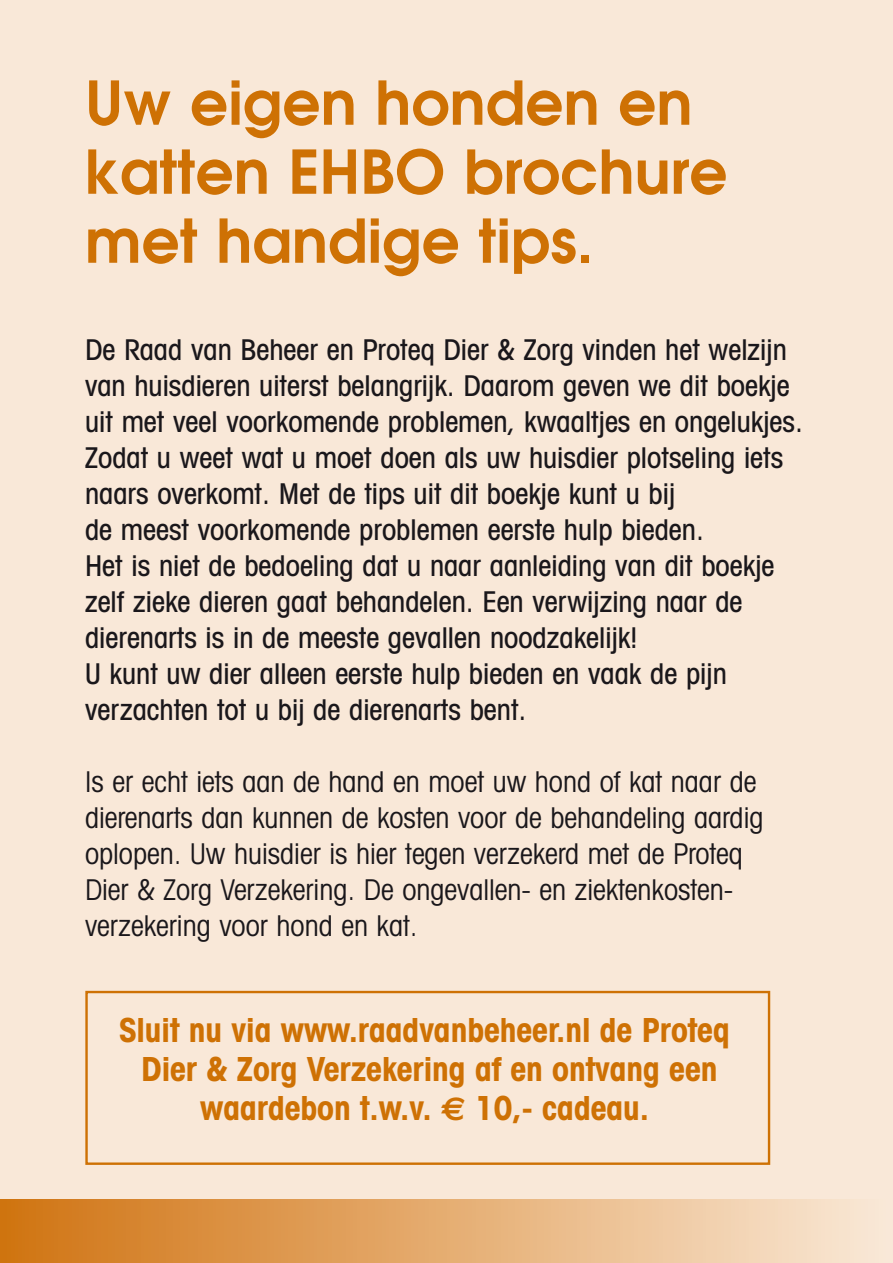
<style>
.page{position:relative;width:893px;height:1263px;background:#f9e8d8}
.page>*{position:absolute;margin:0;border:0;box-sizing:border-box;transform-origin:0 0}
.t1{font:600 60px/69px "Avant Garde";color:#ce7104}
.t2{font:700 condensed 33px "Avant Garde IT Cby BT";color:#ce7104}
.t3{font:500 condensed 28.5px/36px "Avant Garde IT Cby BT";color:#1a171b}
.t4{font:condensed 28.5px/36px "Avant Garde IT Cby BT";color:#1a171b}
</style>
<div class="page">
<div style="left:85px;top:991px;width:685px;height:174px;border:2px solid #ce7104"></div>
<div style="left:0;top:1199px;width:893px;height:64px;background:linear-gradient(to right,#d07310,#fae9d7)"></div>
<h1 class="t1" style="left:85px;top:74px;width:644px">Uw eigen honden en katten EHBO brochure met handige tips.</h1>
<p class="t3" style="left:85px;top:333px;width:719px">De Raad van Beheer en Proteq Dier &amp; Zorg vinden het welzijn van huisdieren uiterst belangrijk. Daarom geven we dit boekje uit met veel voorkomende problemen, kwaaltjes en ongelukjes.<br>Zodat u weet wat u moet doen als uw huisdier plotse ling iets naars overkomt. Met de tips uit dit boekje kunt u bij<br>de meest voorkomende problemen eerste hulp bieden.<br>Het is niet de bedoeling dat u naar aanleiding van dit boekje zelf zieke dieren gaat behandelen. Een verwijzing naar de dierenarts is in de meeste gevallen noodzakelijk!<br>U kunt uw dier alleen eerste hulp bieden en vaak de pijn verzachten tot u bij de dierenarts bent.</p>
<p class="t4" style="left:85px;top:765px;width:680px">Is er echt iets aan de hand en moet uw hond of kat naar de dierenarts dan kunnen de kosten voor de behandeling aardig oplopen. Uw huisdier is hier tegen verzekerd met de Proteq Dier &amp; Zorg Verzekering. De ongevallen- en ziektenkosten&shy;verzekering voor hond en kat.</p>
<p class="t2" style="left:120px;top:1014px;width:612px">Sluit nu via www.raadvanbeheer.nl de Proteq</p>
<p class="t2" style="left:141px;top:1053px;width:578px">Dier &amp; Zorg Verzekering af en ontvang een</p>
<p class="t2" style="left:200px;top:1092px;width:233px">waardebon t.w.v.</p>
<p class="t2" style="left:475px;top:1092px;width:175px">10,- cadeau.</p>
</div>
